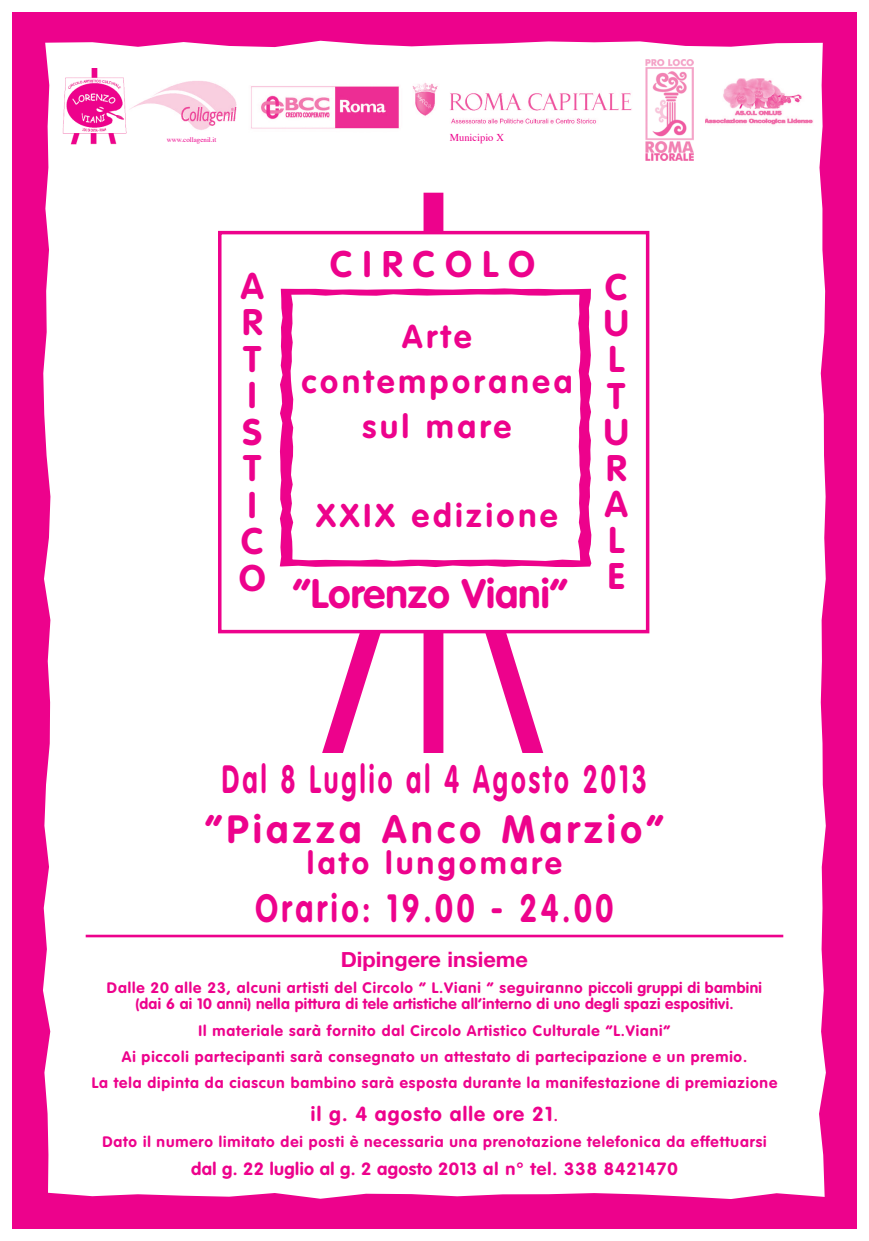
<style>
.page{position:relative;width:869px;height:1241px;background:#fff}
.page>*{position:absolute;margin:0;border:0;box-sizing:border-box;transform-origin:0 0}
.t1{font:700 40.51px "VAG Rounded";color:#ed028c}
.t2{font:700 38.85px/49.2px "VAG Rounded";letter-spacing:.115em;color:#ed028c;text-align:center;scale:.68 1}
.t3{font:700 38.85px "VAG Rounded";letter-spacing:.115em;color:#ed028c;scale:.8 1}
.t4{font:700 36.49px/36.5px "VAG Rounded";letter-spacing:.285em;color:#ed028c}
.t5{font:700 32.46px/44.6px "VAG Rounded";letter-spacing:.115em;color:#ed028c;text-align:center}
.t6{font:700 31.06px "VAG Rounded";letter-spacing:.115em;color:#ed028c}
.t7{font:700 21.18px "Helvetica Neue";color:#ed028c}
.t8{font:700 19.95px "VAG Rounded";letter-spacing:.055em;color:#ed028c}
.t9{font:700 17.5px "VAG Rounded";letter-spacing:.025em;color:#ed028c}
.t10{font:700 14.96px/26.2px "VAG Rounded";letter-spacing:.055em;color:#ed028c;text-align:center}
.t11{font:700 14.96px/16.2px "VAG Rounded";letter-spacing:.025em;color:#ed028c;text-align:center}
.t12{font:10.5px "Times";color:#ed028c}
.t13{font:7px "Times";color:#ed028c}
.s1{font-size:14.96px}
</style>
<div class="page">
<div style="left:12px;top:12px;width:844px;height:1216px;background:#ed028c"></div>
<div style="left:43px;top:40px;width:783px;height:1159px;background:#fff"></div>
<div style="left:423px;top:193px;width:20px;height:561px;background:#ed028c"></div>
<svg style="left:300px;top:633px;width:108px;height:119px"></svg>
<svg style="left:408px;top:633px;width:156px;height:119px"></svg>
<div style="left:229px;top:752px;width:406px;height:50px;background:#fff"></div>
<div style="left:221px;top:234px;width:424px;height:395px;background:#fff"></div>
<div style="left:218px;top:231px;width:431px;height:402px;border:4px solid #ed028c"></div>
<svg style="left:280px;top:288px;width:311px;height:279px"></svg>
<hr style="left:86px;top:934px;width:697px;height:3px;background:#ed028c">
<div style="left:57px;top:68px;width:77px;height:77px;background:#fff"></div>
<img style="left:62px;top:68px;width:65px;height:76px">
<div style="left:632px;top:56px;width:71px;height:107px;background:#fff"></div>
<img style="left:645px;top:59px;width:48px;height:101px">
<img style="left:246px;top:75px;width:159px;height:67px">
<div style="left:701px;top:78px;width:115px;height:49px;background:#fff"></div>
<img style="left:705px;top:78px;width:107px;height:47px">
<img style="left:409px;top:81px;width:223px;height:54px">
<img style="left:129px;top:75px;width:107px;height:56px">
<div style="left:449px;top:134px;width:146px;height:13px;background:#fff"></div>
<div style="left:147px;top:137px;width:89px;height:10px;background:#fff"></div>
<p class="t13" style="left:167px;top:137px;width:51px">www.collagenil.it</p>
<p class="t12" style="left:449px;top:133px;width:56px">Municipio X</p>
<h3 class="t4" style="left:330px;top:248px;width:206px">CIRCOLO</h3>
<h3 class="t4" style="left:239px;top:270px;width:28px">A<br>R<br>T<br>I<br>S<br>T<br>I<br>C<br>O</h3>
<h3 class="t4" style="left:603px;top:272px;width:26px;line-height:36.1px">C<br>U<br>L<br>T<br>U<br>R<br>A<br>L<br>E</h3>
<h3 class="t5" style="left:301px;top:317px;width:272px">Arte contemporanea sul mare</h3>
<h3 class="t5" style="left:316px;top:495px;width:243px">XXIX edizione</h3>
<h1 class="t1" style="left:293px;top:576px;width:276px">“Lorenzo Viani”</h1>
<h2 class="t2" style="left:205px;top:757px;width:675px">Dal 8 Luglio al 4 Agosto 2013 “Piazza Anco Marzio”</h2>
<h3 class="t6" style="left:307px;top:849px;width:256px">lato lungomare</h3>
<h2 class="t3" style="left:255px;top:892px;width:448px">Orario: 19.00 - 24.00</h2>
<h3 class="t7" style="left:340px;top:946px;width:189px">Dipingere insieme</h3>
<p class="t11" style="left:107px;top:980px;width:656px">Dalle 20 alle 23, alcuni artisti del Circolo “ L.Viani “ seguiranno piccoli gruppi di bambini (dai 6 ai 10 anni) nella pittura di tele artistiche all’interno di uno degli spazi espositivi.</p>
<p class="t10" style="left:92px;top:1018px;width:686px">Il materiale sarà fornito dal Circolo Artistico Culturale “L.Viani”<br>Ai piccoli partecipanti sarà consegnato un attestato di partecipazione e un premio.<br>La tela dipinta da ciascun bambino sarà esposta durante la manifestazione di premiazione</p>
<h3 class="t8" style="left:311px;top:1104px;width:248px">il g. 4 agosto alle ore 21<span class="s1">.</span></h3>
<p class="t10" style="left:102px;top:1129px;width:665px">Dato il numero limitato dei posti è necessaria una prenotazione telefonica da effettuarsi</p>
<p class="t9" style="left:191px;top:1161px;width:488px">dal g. 22 luglio al g. 2 agosto 2013 al n° tel. 338 8421470</p>
</div>
